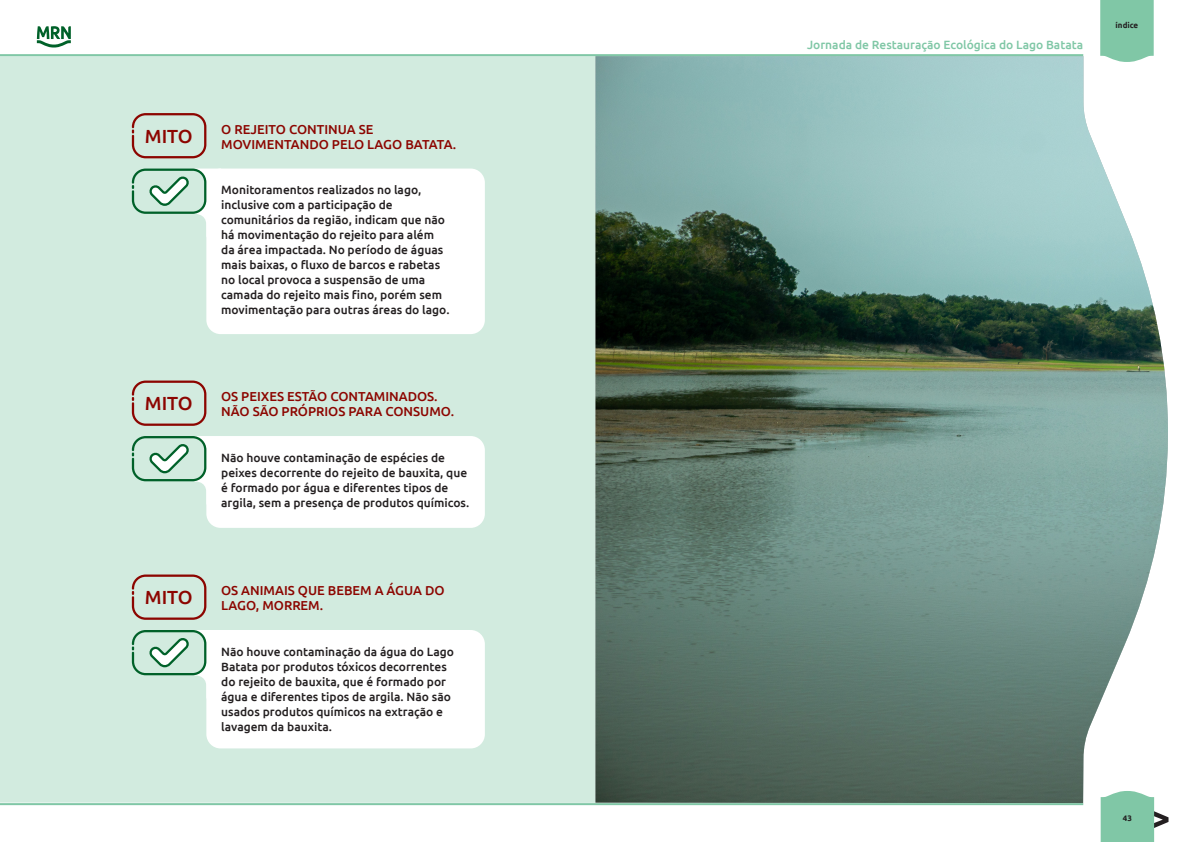
<style>
.page{position:relative;width:1191px;height:842px;background:#fff}
.page>*{position:absolute;margin:0;border:0;box-sizing:border-box;transform-origin:0 0}
.Texto{font:500 19px "Ubuntu";color:#8c0500}
.Texto-2{font:500 13px/15px "Ubuntu";color:#8c0500}
.Texto-3{font:500 12px/15px "Ubuntu";color:#231f20}
.t1{font:500 12px "Ubuntu";color:#80c7a6}
.t2{font:700 8px "Ubuntu";color:#231f20}
</style>
<div class="page">
<div style="left:0;top:56px;width:595px;height:747px;background:#d2ebdf"></div>
<img style="left:595px;top:56px;width:573px;height:747px">
<div style="left:206px;top:169px;width:279px;height:165px;background:#fff;border-radius:14px"></div>
<div style="left:206px;top:436px;width:279px;height:92px;background:#fff;border-radius:14px"></div>
<div style="left:206px;top:630px;width:279px;height:118px;background:#fff;border-radius:14px"></div>
<svg style="left:132px;top:113px;width:74px;height:45px"></svg>
<svg style="left:132px;top:381px;width:74px;height:45px"></svg>
<svg style="left:132px;top:574px;width:74px;height:46px"></svg>
<svg style="left:132px;top:169px;width:84px;height:69px"></svg>
<svg style="left:132px;top:436px;width:84px;height:69px"></svg>
<svg style="left:132px;top:630px;width:84px;height:69px"></svg>
<div style="left:1100px;top:0;width:53px;height:62px;background:#80c7a6"></div>
<svg style="left:1100px;top:791px;width:68px;height:51px"></svg>
<hr style="left:0;top:54px;width:1083px;height:2px;background:#80c7a6">
<hr style="left:0;top:803px;width:1083px;height:2px;background:#80c7a6">
<svg style="left:37px;top:26px;width:34px;height:22px"></svg>
<p class="Texto" style="left:145px;top:124px;width:49px">MITO</p>
<p class="Texto" style="left:145px;top:392px;width:49px">MITO</p>
<p class="Texto" style="left:145px;top:586px;width:49px">MITO</p>
<p class="Texto-2" style="left:221px;top:121px;width:237px">O REJEITO CONTINUA SE<br>MOVIMENTANDO PELO LAGO BATATA.</p>
<p class="Texto-3" style="left:221px;top:182px;width:230px">Monitoramentos realizados no lago, inclusive com a participação de comunitários da região, indicam que não há movimentação do rejeito para além da área impactada. No período de águas mais baixas, o fluxo de barcos e rabetas no local provoca a suspensão de uma camada do rejeito mais fino, porém sem movimentação para outras áreas do lago.</p>
<p class="Texto-2" style="left:221px;top:388px;width:234px">OS PEIXES ESTÃO CONTAMINADOS.<br>NÃO SÃO PRÓPRIOS PARA CONSUMO.</p>
<p class="Texto-3" style="left:221px;top:450px;width:249px">Não houve contaminação de espécies de peixes decorrente do rejeito de bauxita, que é formado por água e diferentes tipos de argila, sem a presença de produtos químicos.</p>
<p class="Texto-2" style="left:221px;top:582px;width:225px">OS ANIMAIS QUE BEBEM A ÁGUA DO<br>LAGO, MORREM.</p>
<p class="Texto-3" style="left:221px;top:644px;width:234px">Não houve contaminação da água do Lago Batata por produtos tóxicos decorrentes do rejeito de bauxita, que é formado por água e diferentes tipos de argila. Não são usados produtos químicos na extração e lavagem da bauxita.</p>
<p class="t1" style="left:807px;top:37px;width:278px">Jornada de Restauração Ecológica do Lago Batata</p>
<p class="t2" style="left:1115px;top:21px;width:24px">índice</p>
<p class="t2" style="left:1122px;top:813px;width:11px">43</p>
</div>
